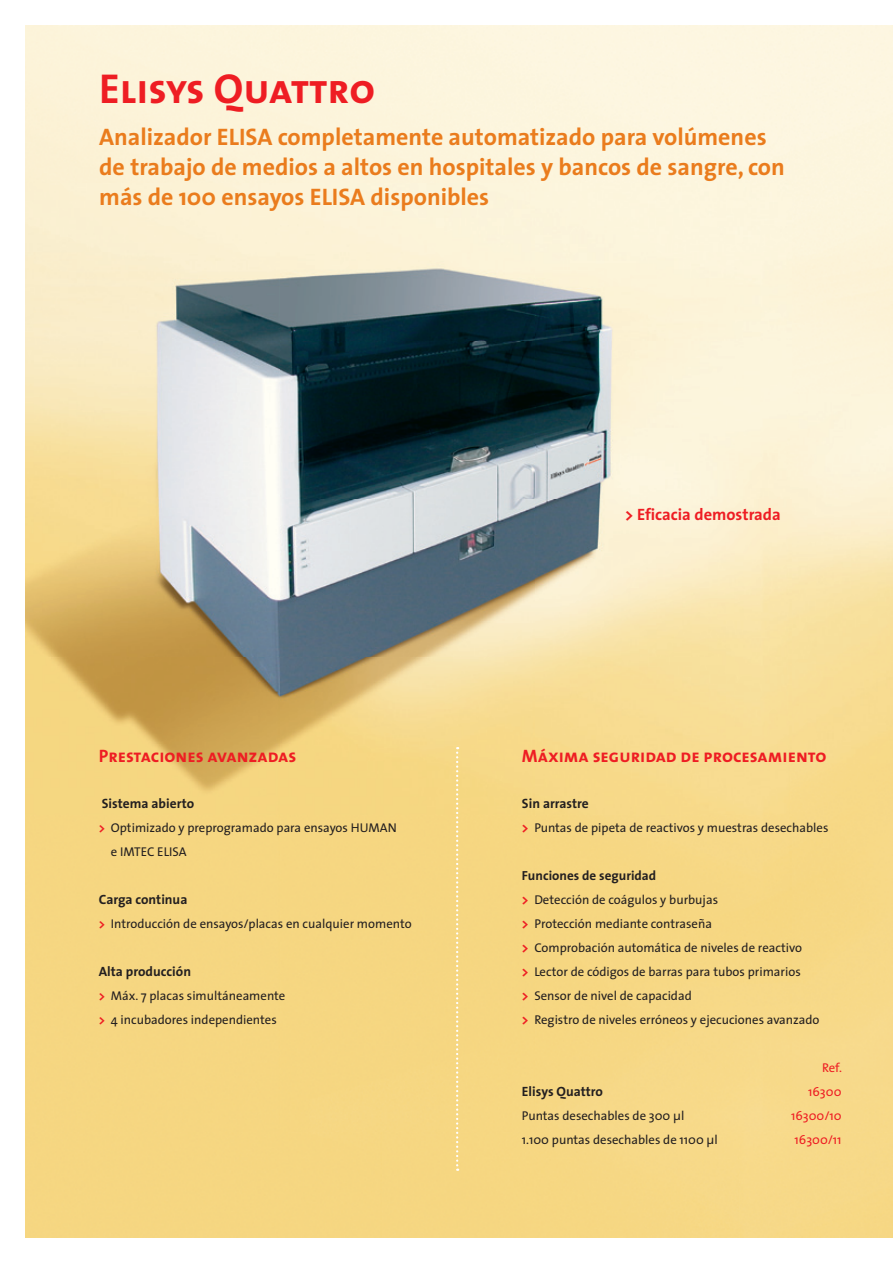
<style>
.page{position:relative;width:893px;height:1263px;background:#fff}
.page>*{position:absolute;margin:0;border:0;box-sizing:border-box;transform-origin:0 0}
.t1{font:42px "The Sans Bold Caps";color:#ee1d23}
.t2{font:700 24px/30px "The Sans";color:#ea7c1d}
.t3{font:18px "The Sans Bold Caps";color:#ee1d23}
.t4{font:700 16.5px "The Sans";color:#ee1d23}
.t5{font:700 13.5px "The Sans";color:#231f20}
.t6{font:700 13.2px "The Sans";color:#231f20}
.t7{font:12.75px/24px "The Sans";color:#231f20}
.t8{font:12.75px "The Sans";color:#ee1d23}
.s1{font-weight:700;color:#ee1d23}
.s2{font-weight:700;font-size:13.5px;color:#ee1d23}
</style>
<div class="page">
<img style="left:26px;top:26px;width:867px;height:1211px">
<svg style="left:456px;top:747px;width:2px;height:424px"></svg>
<h1 class="t1" style="left:99px;top:54px;width:277px">Elisys Quattro</h1>
<h2 class="t2" style="left:99px;top:121px;width:687px">Analizador ELISA completamente automatizado para volúmenes de trabajo de medios a altos en hospitales y bancos de sangre, con más de 100 ensayos ELISA disponibles</h2>
<h3 class="t3" style="left:99px;top:740px;width:199px">Prestaciones avanzadas</h3>
<p class="t5" style="left:102px;top:792px;width:94px">Sistema abierto</p>
<p class="t7" style="left:111px;top:815px;width:287px;text-indent:-12px"><span class="s1">&gt;</span> Optimizado y preprogramado para ensayos HUMAN e IMTEC ELISA</p>
<p class="t5" style="left:99px;top:888px;width:90px">Carga continua</p>
<p class="t7" style="left:99px;top:911px;width:314px"><span class="s1">&gt;</span> Introducción de ensayos/placas en cualquier momento</p>
<p class="t5" style="left:99px;top:960px;width:94px">Alta producción</p>
<p class="t7" style="left:99px;top:983px;width:188px"><span class="s1">&gt;</span> Máx. 7 placas simultáneamente <span class="s1">&gt;</span> 4 incubadores independientes</p>
<p class="t4" style="left:625px;top:500px;width:157px">&gt; Eficacia demostrada</p>
<h3 class="t3" style="left:522px;top:740px;width:306px">Máxima seguridad de procesamiento</h3>
<p class="t5" style="left:522px;top:792px;width:68px">Sin arrastre</p>
<p class="t7" style="left:522px;top:815px;width:308px"><span class="s2">&gt;</span> Puntas de pipeta de reactivos y muestras desechables</p>
<p class="t6" style="left:522px;top:865px;width:136px">Funciones de seguridad</p>
<p class="t7" style="left:522px;top:887px;width:299px"><span class="s2">&gt;</span> Detección de coágulos y burbujas<br><span class="s2">&gt;</span> Protección mediante contraseña<br><span class="s2">&gt;</span> Comprobación automática de niveles de reactivo<br><span class="s2">&gt;</span> Lector de códigos de barras para tubos primarios<br><span class="s2">&gt;</span> Sensor de nivel de capacidad<br><span class="s2">&gt;</span> Registro de niveles erróneos y ejecuciones avanzado</p>
<p class="t8" style="left:822px;top:1057px;width:21px">Ref.</p>
<p class="t5" style="left:522px;top:1080px;width:82px">Elisys Quattro</p>
<p class="t8" style="left:808px;top:1081px;width:35px">16300</p>
<p class="t7" style="left:522px;top:1103px;width:164px">Puntas desechables de 300 µl</p>
<p class="t8" style="left:791px;top:1105px;width:52px">16300/10</p>
<p class="t7" style="left:522px;top:1127px;width:197px">1.100 puntas desechables de 1100 µl</p>
<p class="t8" style="left:795px;top:1129px;width:48px">16300/11</p>
</div>
